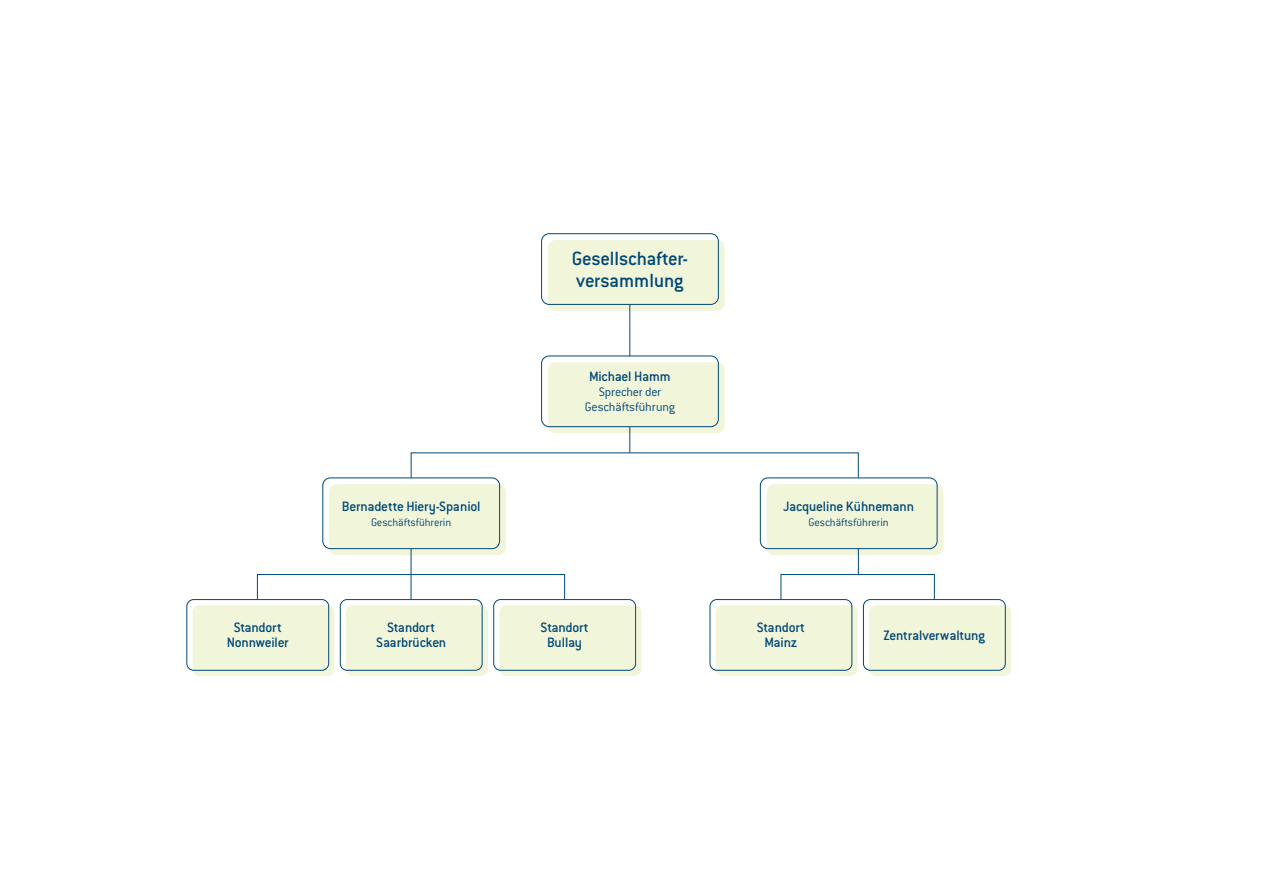
<style>
.page{position:relative;width:1263px;height:893px;background:#fff}
.page>*{position:absolute;margin:0;border:0;box-sizing:border-box;transform-origin:0 0}
.t1{font:500 21px/22.5px "Conduit ITC Std";letter-spacing:-.01em;color:#004877}
.t2{font:500 15px/15px "Conduit ITC Std";letter-spacing:-.015em;color:#004877;text-align:center}
.t3{font:300 13.5px/15px "Conduit ITC Std";letter-spacing:-.01em;color:#004877;text-align:center}
.t4{font:300 12px "Conduit ITC Std";color:#004877}
</style>
<div class="page">
<div style="left:548px;top:240px;width:177px;height:71px;background:#f1f5d9;border-radius:8px"></div>
<div style="left:541px;top:233px;width:178px;height:72px;border:1px solid #004877;border-radius:8px"></div>
<div style="left:548px;top:362px;width:177px;height:71px;background:#f1f5d9;border-radius:8px"></div>
<div style="left:541px;top:356px;width:178px;height:71px;border:1px solid #004877;border-radius:8px"></div>
<div style="left:767px;top:484px;width:176px;height:71px;background:#f1f5d9;border-radius:8px"></div>
<div style="left:760px;top:478px;width:177px;height:71px;border:1px solid #004877;border-radius:8px"></div>
<div style="left:329px;top:484px;width:177px;height:71px;background:#f1f5d9;border-radius:8px"></div>
<div style="left:322px;top:478px;width:178px;height:71px;border:1px solid #004877;border-radius:8px"></div>
<div style="left:869px;top:605px;width:142px;height:71px;background:#f1f5d9;border-radius:7px"></div>
<div style="left:863px;top:599px;width:143px;height:72px;border:1px solid #004877;border-radius:7px"></div>
<div style="left:716px;top:605px;width:141px;height:71px;background:#f1f5d9;border-radius:7px"></div>
<div style="left:710px;top:599px;width:142px;height:72px;border:1px solid #004877;border-radius:7px"></div>
<div style="left:346px;top:605px;width:142px;height:71px;background:#f1f5d9;border-radius:7px"></div>
<div style="left:340px;top:599px;width:142px;height:72px;border:1px solid #004877;border-radius:7px"></div>
<div style="left:499px;top:605px;width:142px;height:71px;background:#f1f5d9;border-radius:7px"></div>
<div style="left:493px;top:599px;width:143px;height:72px;border:1px solid #004877;border-radius:7px"></div>
<div style="left:193px;top:605px;width:141px;height:71px;background:#f1f5d9;border-radius:7px"></div>
<div style="left:186px;top:599px;width:143px;height:72px;border:1px solid #004877;border-radius:7px"></div>
<hr style="left:629px;top:304px;width:1px;height:52px;background:#004877">
<svg style="left:629px;top:427px;width:1px;height:25px"></svg>
<div style="left:257px;top:574px;width:308px;height:26px;border:1px solid #004877"></div>
<div style="left:780px;top:574px;width:155px;height:26px;border:1px solid #004877"></div>
<hr style="left:411px;top:549px;width:1px;height:50px;background:#004877">
<svg style="left:858px;top:549px;width:1px;height:25px"></svg>
<p class="t2" style="left:227px;top:620px;width:63px">Standort<br>Nonnweiler</p>
<h1 class="t1" style="left:572px;top:246px;width:118px">Gesellschafter&shy;versammlung</h1>
<p class="t2" style="left:342px;top:498px;width:140px">Bernadette Hiery-Spaniol</p>
<p class="t4" style="left:371px;top:515px;width:82px">Geschäftsführerin</p>
<p class="t2" style="left:589px;top:369px;width:83px">Michael Hamm</p>
<p class="t3" style="left:585px;top:384px;width:91px">Sprecher der<br>Geschäftsführung</p>
<p class="t2" style="left:376px;top:620px;width:72px">Standort<br>Saarbrücken</p>
<p class="t2" style="left:541px;top:620px;width:49px">Standort<br>Bullay</p>
<p class="t2" style="left:783px;top:498px;width:133px">Jacqueline Kühnemann</p>
<p class="t4" style="left:809px;top:515px;width:82px">Geschäftsführerin</p>
<p class="t2" style="left:757px;top:620px;width:49px">Standort<br>Mainz</p>
<p class="t2" style="left:884px;top:627px;width:103px">Zentralverwaltung</p>
</div>
